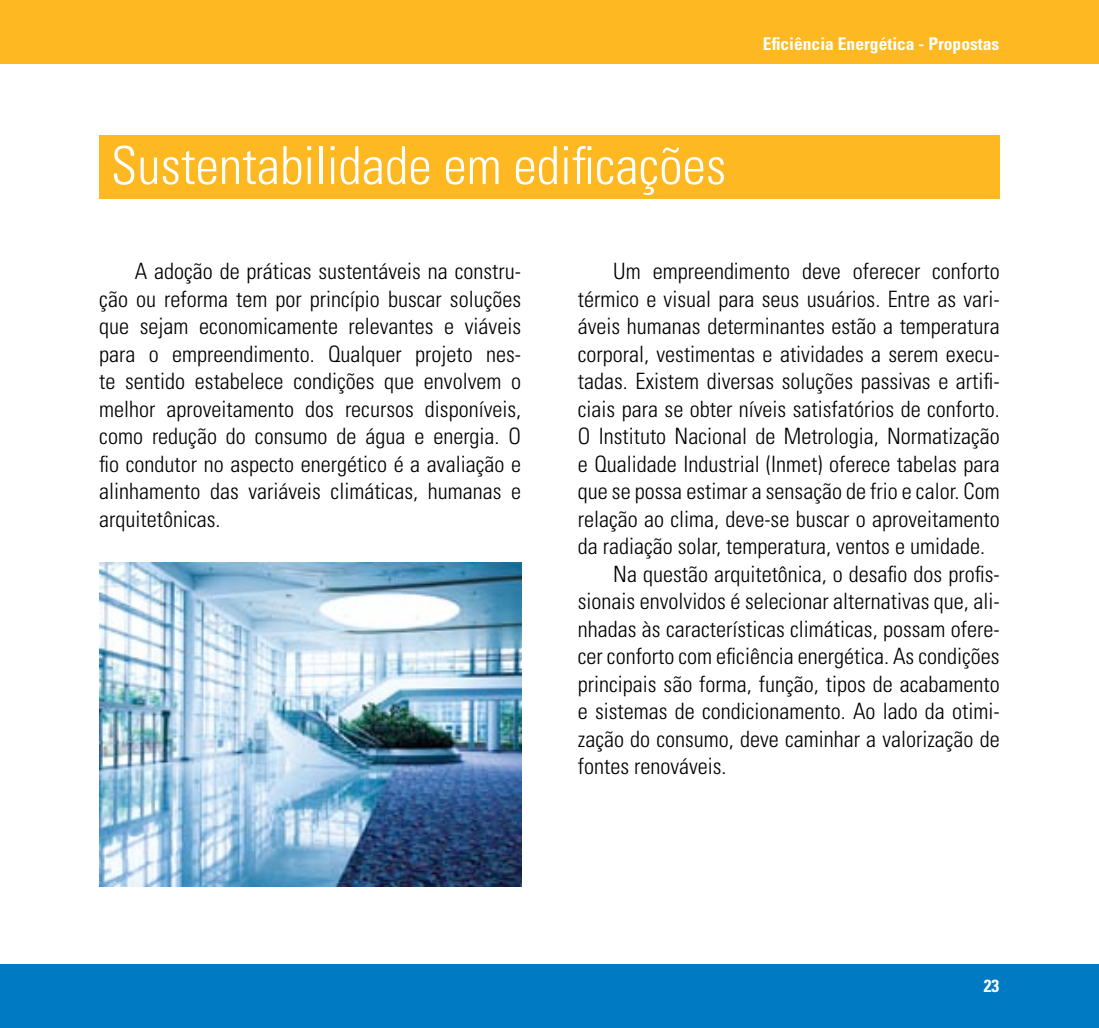
<style>
.page{position:relative;width:1099px;height:1028px;background:#fff}
.page>*{position:absolute;margin:0;border:0;box-sizing:border-box;transform-origin:0 0}
.t1{font:300 condensed 52.5px "Univers";color:#fff}
.Txt{font:300 condensed 22.5px/27.5px "Univers";color:#000;text-align:justify}
.t2{font:700 condensed 17.5px "Univers";color:#fff}
</style>
<div class="page">
<div style="left:0;top:964px;width:1098px;height:64px;background:#007ac2"></div>
<div style="left:0;top:0;width:1098px;height:64px;background:#fdb822"></div>
<div style="left:99px;top:135px;width:900px;height:64px;background:#fdb822"></div>
<img style="left:99px;top:562px;width:422px;height:324px">
<p class="t1" style="left:111px;top:134px;width:617px">Sustentabilidade em edificações</p>
<p class="t2" style="left:763px;top:33px;width:238px">Eficiência Energética - Propostas</p>
<p class="Txt" style="left:99px;top:257px;width:423px;text-indent:35px">A adoção de práticas sustentáveis na constru&shy;ção ou reforma tem por princípio buscar soluções que sejam economicamente relevantes e viáveis para o empreendimento. Qualquer projeto nes&shy;te sentido estabelece condições que envolvem o melhor aproveitamento dos recursos disponíveis, como redução do consumo de água e energia. O fio condutor no aspecto energético é a avaliação e alinhamento das variáveis climáticas, humanas e arquitetônicas.</p>
<p class="Txt" style="left:578px;top:257px;width:423px;text-indent:35px">Um empreendimento deve oferecer conforto térmico e visual para seus usuários. Entre as vari&shy;áveis humanas determinantes estão a temperatura corporal, vestimentas e atividades a serem execu&shy;tadas. Existem diversas soluções passivas e artifi&shy;ciais para se obter níveis satisfatórios de conforto.<br>O Instituto Nacional de Metrologia, Normatização e Qualidade Industrial (Inmet) oferece tabelas para que se possa estimar a sensação de frio e calor. Com relação ao clima, deve-se buscar o aproveitamento da radiação solar, temperatura, ventos e umidade.</p>
<p class="Txt" style="left:578px;top:560px;width:423px;text-indent:35px">Na questão arquitetônica, o desafio dos profis&shy;sionais envolvidos é selecionar alternativas que, ali&shy;nhadas às características climáticas, possam ofere&shy;cer conforto com eficiência energética. As condições principais são forma, função, tipos de acabamento e sistemas de condicionamento. Ao lado da otimi&shy;zação do consumo, deve caminhar a valorização de fontes renováveis.</p>
<p class="t2" style="left:983px;top:975px;width:17px">23</p>
</div>
